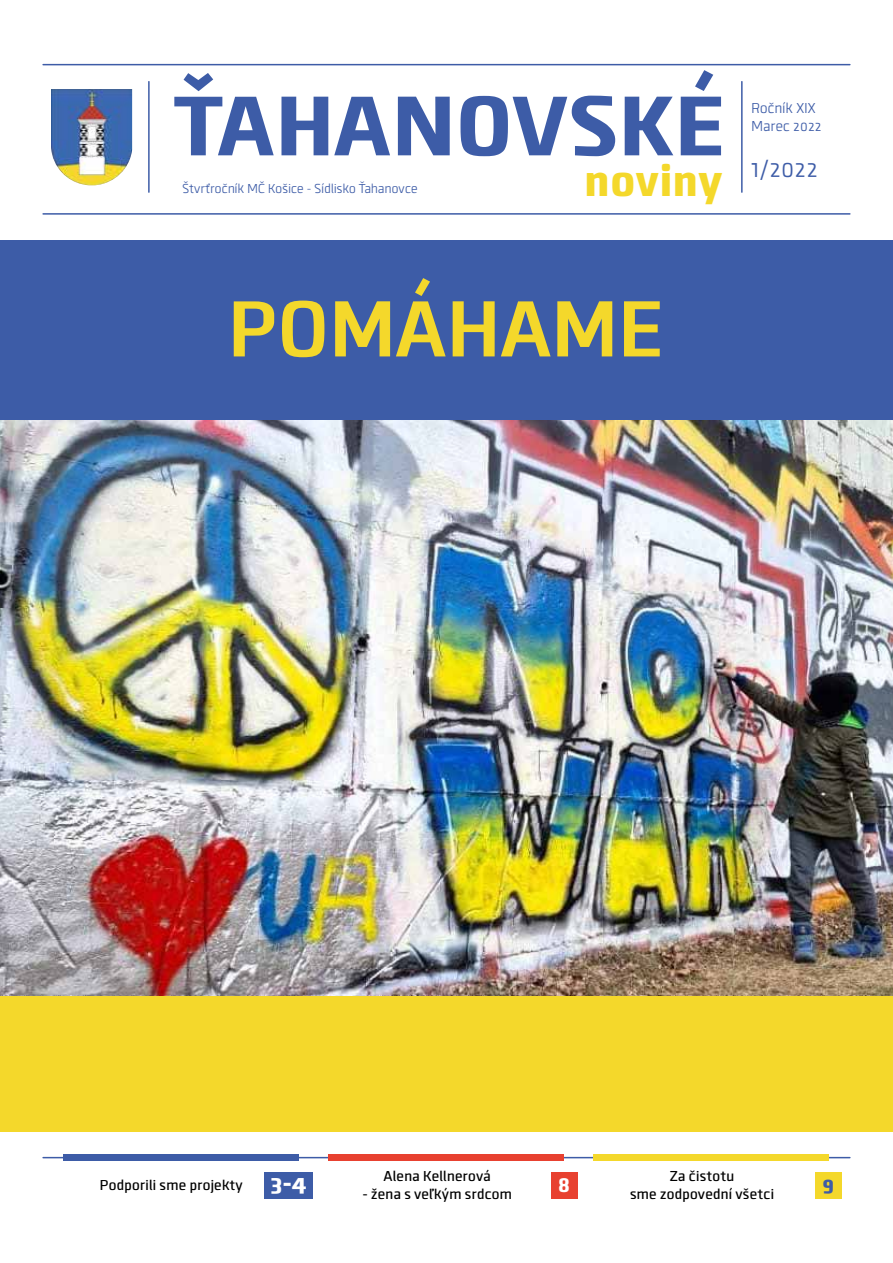
<style>
.page{position:relative;width:893px;height:1263px;background:#fff}
.page>*{position:absolute;margin:0;border:0;box-sizing:border-box;transform-origin:0 0}
.t1{font:900 87.9px "Clio";color:#3d5ca7}
.t2{font:700 82.5px "Clio";letter-spacing:-.01em;color:#f4d82b}
.t3{font:900 46.05px "Clio";color:#f4d82b}
.t4{font:300 25.5px "Clio";color:#3d5ca7}
.t5{font:900 24px "Clio";color:#fff}
.t6{font:900 21px "Clio";color:#fff}
.t7{font:900 21px "Clio";color:#3d5ca7}
.t8{font:500 15px/18px "Clio";color:#000;text-align:center}
.t9{font:300 15px/18px "Clio";color:#3d5ca7}
.t10{font:300 13.5px "Clio";color:#3d5ca7}
</style>
<div class="page">
<img style="left:51px;top:89px;width:81px;height:96px">
<hr style="left:148px;top:82px;width:2px;height:110px;background:#3d5ca7">
<hr style="left:741px;top:82px;width:2px;height:110px;background:#3d5ca7">
<hr style="left:43px;top:64px;width:807px;height:1px;background:#3d5ca7">
<hr style="left:43px;top:213px;width:807px;height:2px;background:#3d5ca7">
<hr style="left:43px;top:1157px;width:807px;height:1px;background:#3d5ca7">
<div style="left:63px;top:1154px;width:235px;height:7px;background:#3d5ca7"></div>
<div style="left:329px;top:1154px;width:235px;height:7px;background:#e84130"></div>
<div style="left:594px;top:1154px;width:235px;height:7px;background:#f4d82b"></div>
<div style="left:264px;top:1172px;width:49px;height:26px;background:#3d5ca7"></div>
<div style="left:551px;top:1172px;width:26px;height:26px;background:#e84130"></div>
<div style="left:815px;top:1172px;width:27px;height:26px;background:#f4d82b"></div>
<img style="left:0;top:420px;width:893px;height:576px">
<div style="left:0;top:241px;width:893px;height:179px;background:#3d5ca7"></div>
<div style="left:0;top:996px;width:893px;height:135px;background:#f4d82b"></div>
<h1 class="t1" style="left:173px;top:69px;width:554px">ŤAHANOVSKÉ</h1>
<p class="t10" style="left:182px;top:181px;width:237px">Štvrťročník MČ Košice - Sídlisko Ťahanovce</p>
<h3 class="t3" style="left:584px;top:151px;width:140px">noviny</h3>
<h2 class="t2" style="left:228px;top:278px;width:439px">POMÁHAME</h2>
<p class="t9" style="left:752px;top:99px;width:72px">Ročník XIX<br>Marec 2022</p>
<h3 class="t4" style="left:752px;top:154px;width:68px">1/2022</h3>
<p class="t8" style="left:100px;top:1176px;width:145px">Podporili sme projekty</p>
<p class="t8" style="left:383px;top:1167px;width:109px">Alena Kellnerová</p>
<p class="t8" style="left:362px;top:1185px;width:151px">- žena s veľkým srdcom</p>
<p class="t8" style="left:630px;top:1167px;width:146px">Za čistotu<br>sme zodpovední všetci</p>
<h3 class="t5" style="left:271px;top:1167px;width:38px">3-4</h3>
<h3 class="t6" style="left:558px;top:1171px;width:13px">8</h3>
<h3 class="t7" style="left:823px;top:1170px;width:13px">9</h3>
</div>
